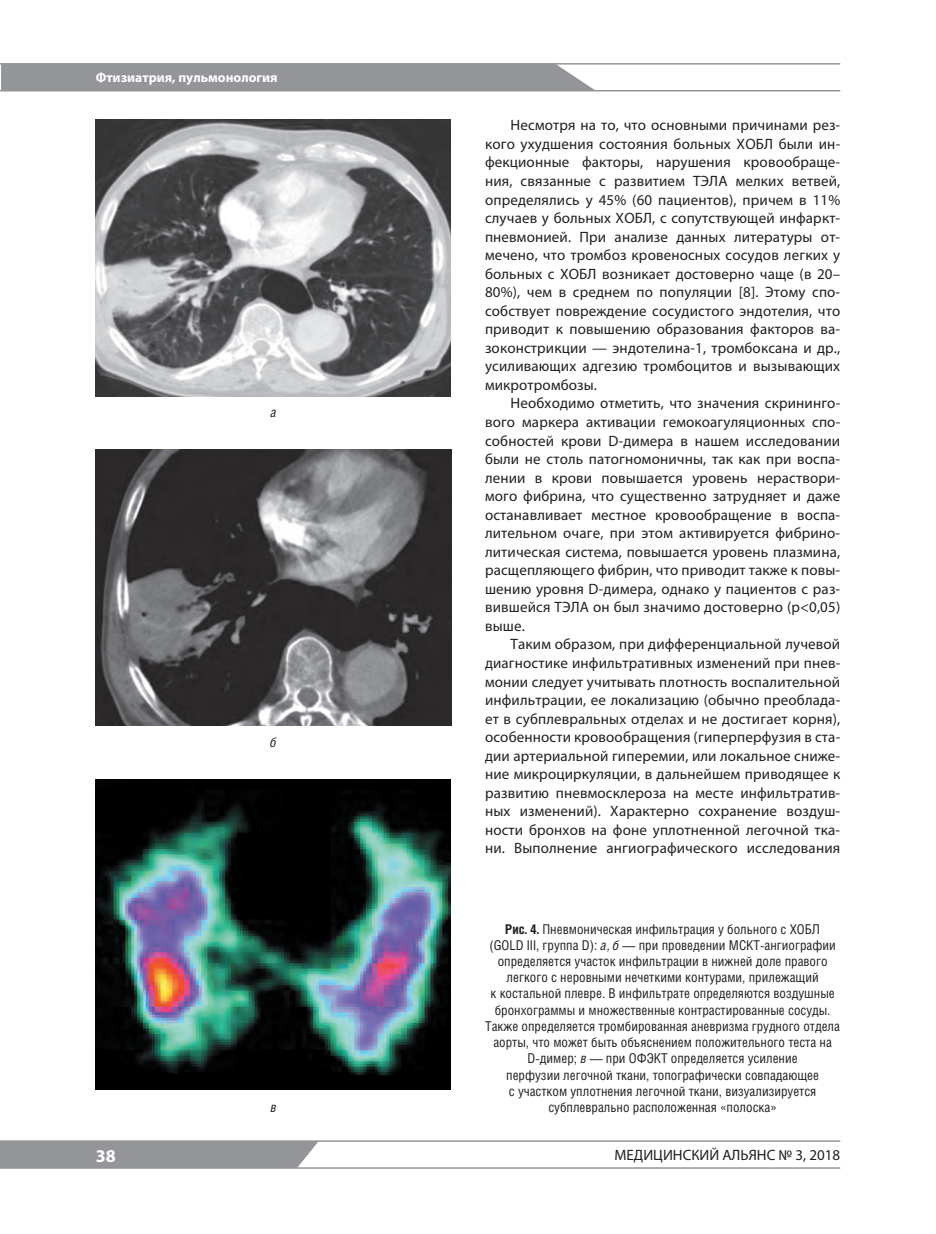
<style>
.page{position:relative;width:936px;height:1234px;background:#fff}
.page>*{position:absolute;margin:0;border:0;box-sizing:border-box;transform-origin:0 0}
.t1{font:700 18px "Myriad Pro";color:#fff}
.t2{font:15px/18.6px "Myriad Pro";letter-spacing:.01em;color:#231f20;text-align:justify}
.t3{font:13.5px/16.2px "Helios Cond";color:#231f20;text-align:center}
.t4{font:700 13.5px "Myriad Pro";color:#fff}
.t5{font:italic 13.5px "Helios Cond";color:#231f20}
.s1{font-weight:700}
.s2{font-style:italic}
</style>
<div class="page">
<div style="left:0;top:1141px;width:319px;height:25px;background:#939598"></div>
<hr style="left:0;top:1140px;width:840px;height:1px;background:#939598">
<hr style="left:0;top:63px;width:840px;height:2px;background:#939598">
<hr style="left:0;top:90px;width:840px;height:1px;background:#939598">
<div style="left:0;top:64px;width:597px;height:26px;background:#939598"></div>
<hr style="left:0;top:1166px;width:840px;height:2px;background:#939598">
<img style="left:96px;top:119px;width:355px;height:277px">
<img style="left:96px;top:449px;width:355px;height:276px">
<img style="left:96px;top:779px;width:355px;height:310px">
<p class="t4" style="left:96px;top:72px;width:183px">Фтизиатрия, пульмонология</p>
<p class="t5" style="left:270px;top:407px;width:7px">а</p>
<p class="t5" style="left:270px;top:736px;width:8px">б</p>
<p class="t1" style="left:96px;top:1148px;width:21px">38</p>
<p class="t5" style="left:270px;top:1101px;width:8px">в</p>
<p class="t2" style="left:485px;top:118px;width:357px;text-indent:26px">Несмотря на то, что основными причинами рез&shy;кого ухудшения состояния больных ХОБЛ были ин&shy;фекционные факторы, нарушения кровообраще&shy;ния, связанные с развитием ТЭЛА мелких ветвей, определялись у 45% (60 пациентов), причем в 11% случаев у больных ХОБЛ, с сопутствующей инфаркт&shy;пневмонией. При анализе данных литературы от&shy;мечено, что тромбоз кровеносных сосудов легких у больных с ХОБЛ возникает достоверно чаще (в 20– 80%), чем в среднем по популяции [8]. Этому спо&shy;собствует повреждение сосудистого эндотелия, что приводит к повышению образования факторов ва&shy;зоконстрикции — эндотелина-1, тромбоксана и др., усиливающих адгезию тромбоцитов и вызывающих микротромбозы.</p>
<p class="t2" style="left:485px;top:395px;width:357px;text-indent:26px">Необходимо отметить, что значения скрининго&shy;вого маркера активации гемокоагуляционных спо&shy;собностей крови D-димера в нашем исследовании были не столь патогномоничны, так как при воспа&shy;лении в крови повышается уровень нераствори&shy;мого фибрина, что существенно затрудняет и даже останавливает местное кровообращение в воспа&shy;лительном очаге, при этом активируется фибрино&shy;литическая система, повышается уровень плазмина, расщепляющего фибрин, что приводит также к повы&shy;шению уровня D-димера, однако у пациентов с раз&shy;вившейся ТЭЛА он был значимо достоверно (p&lt;0,05) выше.</p>
<p class="t2" style="left:485px;top:636px;width:357px;text-indent:26px">Таким образом, при дифференциальной лучевой диагностике инфильтративных изменений при пнев&shy;монии следует учитывать плотность воспалительной инфильтрации, ее локализацию (обычно преоблада&shy;ет в субплевральных отделах и не достигает корня), особенности кровообращения (гиперперфузия в ста&shy;дии артериальной гиперемии, или локальное сниже&shy;ние микроциркуляции, в дальнейшем приводящее к развитию пневмосклероза на месте инфильтратив&shy;ных изменений). Характерно сохранение воздуш&shy;ности бронхов на фоне уплотненной легочной тка&shy;ни. Выполнение ангиографического исследования</p>
<p class="t3" style="left:485px;top:921px;width:356px"><span class="s1">Рис. 4.</span> Пневмоническая инфильтрация у больного с ХОБЛ<br>(GOLD III, группа D): <span class="s2">а, б</span> — при проведении МСКТ-ангиографии определяется участок инфильтрации в нижней доле правого легкого с неровными нечеткими контурами, прилежащий<br>к костальной плевре. В инфильтрате определяются воздушные бронхограммы и множественные контрастированные сосуды.<br>Также определяется тромбированная аневризма грудного отдела аорты, что может быть объяснением положительного теста на D-димер; <span class="s2">в</span> — при ОФЭКТ определяется усиление<br>перфузии легочной ткани, топографически совпадающее<br>с участком уплотнения легочной ткани, визуализируется субплеврально расположенная «полоска»</p>
<p class="t2" style="left:614px;top:1146px;width:227px">МЕДИЦИНСКИЙ АЛЬЯНС № 3, 2018</p>
</div>
